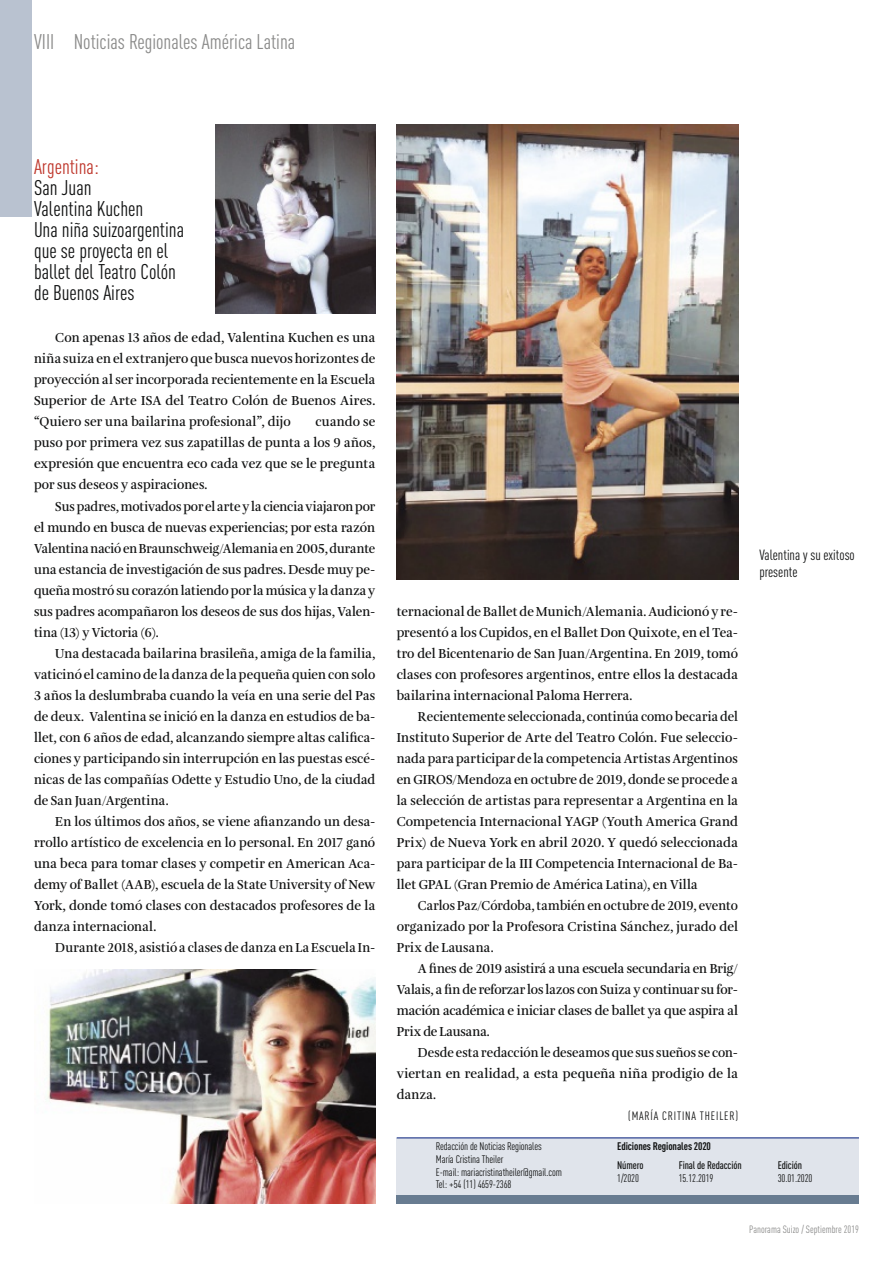
<style>
.page{position:relative;width:893px;height:1263px;background:#fff}
.page>*{position:absolute;margin:0;border:0;box-sizing:border-box;transform-origin:0 0}
.t1{font:condensed 21px/21px "DINOT";color:#111212}
.t2{font:condensed 21px "DINOT";color:#8a8a89}
.t3{font:condensed 21px "DINOT";color:#bf372c}
.t4{font:condensed 14.7px/17.5px "DINOT";color:#111212}
.t5{font:600 13.5px/21px "Amalia Pro";letter-spacing:.01em;color:#111212;text-align:justify;scale:.95 1}
.t6{font:600 13.5px/21px "Amalia Pro";letter-spacing:.01em;color:#111212;text-align:justify;scale:.94 1}
.t7{font:600 13.5px/21px "Amalia Pro";letter-spacing:.01em;color:#111212;text-align:justify;scale:.96 1}
.t8{font:600 13.5px/21px "Amalia Pro";letter-spacing:.01em;color:#111212;text-align:justify;scale:.93 1}
.t9{font:condensed 12px "DINOT";letter-spacing:.07em;color:#111212}
.t10{font:condensed 10.8px/12.8px "DINOT";letter-spacing:-.01em;color:#111212}
.t11{font:500 condensed 10.8px "DINOT";letter-spacing:-.01em;color:#111212}
.t12{font:700 condensed 10.8px "DINOT";letter-spacing:-.01em;color:#111212}
.t13{font:condensed 10.5px "DINOT";color:#8a8a89}
</style>
<div class="page">
<div style="left:0;top:0;width:32px;height:216px;background:#b9c2d0"></div>
<div style="left:397px;top:1138px;width:462px;height:63px;background:#e0e4eb"></div>
<div style="left:397px;top:1195px;width:462px;height:8px;background:#687c91"></div>
<hr style="left:397px;top:1137px;width:462px;height:1px;background:#5062a3">
<img style="left:216px;top:124px;width:159px;height:189px">
<img style="left:397px;top:124px;width:341px;height:456px">
<img style="left:47px;top:969px;width:328px;height:234px">
<h1 class="t2" style="left:34px;top:30px;width:263px">VIII Noticias Regionales América Latina</h1>
<h1 class="t3" style="left:34px;top:155px;width:66px">Argentina:</h1>
<h1 class="t1" style="left:34px;top:177px;width:152px">San Juan<br>Valentina Kuchen<br>Una niña suizoargentina que se proyecta en el ballet del Teatro Colón de Buenos Aires</h1>
<p class="t7" style="left:34px;top:328px;width:357px;text-indent:21px">Con apenas 13 años de edad, Valentina Kuchen es una niña suiza en el extranjero que busca nuevos horizontes de proyección al ser incorporada recientemente en la Escuela Superior de Arte ISA del Teatro Colón de Buenos Aires. “Quiero ser una bailarina profesional”, dijo</p>
<p class="t7" style="left:34px;top:412px;width:357px;text-indent:281px">cuando se puso por primera vez sus zapatillas de punta a los 9 años, expresión que encuentra eco cada vez que se le pregunta por sus deseos y aspiraciones.</p>
<p class="t6" style="left:34px;top:496px;width:365px;text-indent:21px">Sus padres, motivados por el arte y la ciencia viajaron por el mundo en busca de nuevas experiencias; por esta razón Valentina nació en Braunschweig/Alemania en 2005, durante una estancia de investigación de sus padres. Desde muy pe&shy;queña mostró su corazón latiendo por la música y la danza y sus padres acompañaron los deseos de sus dos hijas, Valen&shy;tina (13) y Victoria (6).</p>
<p class="t5" style="left:34px;top:643px;width:361px;text-indent:21px">Una destacada bailarina brasileña, amiga de la familia, vaticinó el camino de la danza de la pequeña quien con solo 3 años la deslumbraba cuando la veía en una serie del Pas de deux. Valentina se inició en la danza en estudios de ba&shy;llet, con 6 años de edad, alcanzando siempre altas califica&shy;ciones y participando sin interrupción en las puestas escé&shy;nicas de las compañías Odette y Estudio Uno, de la ciudad de San Juan/Argentina.</p>
<p class="t7" style="left:34px;top:811px;width:357px;text-indent:21px">En los últimos dos años, se viene afianzando un desa&shy;rrollo artístico de excelencia en lo personal. En 2017 ganó una beca para tomar clases y competir en American Aca&shy;demy of Ballet (AAB), escuela de la State University of New York, donde tomó clases con destacados profesores de la danza internacional.</p>
<p class="t5" style="left:55px;top:937px;width:338px">Durante 2018, asistió a clases de danza en La Escuela In-</p>
<p class="t5" style="left:397px;top:601px;width:361px">ternacional de Ballet de Munich/Alemania. Audicionó y re&shy;presentó a los Cupidos, en el Ballet Don Quixote, en el Tea&shy;tro del Bicentenario de San Juan/Argentina. En 2019, tomó clases con profesores argentinos, entre ellos la destacada bailarina internacional Paloma Herrera.</p>
<p class="t6" style="left:397px;top:706px;width:365px;text-indent:21px">Recientemente seleccionada, continúa como becaria del Instituto Superior de Arte del Teatro Colón. Fue seleccio&shy;nada para participar de la competencia Artistas Argentinos en GIROS/Mendoza en octubre de 2019, donde se procede a la selección de artistas para representar a Argentina en la Competencia Internacional YAGP (Youth America Grand Prix) de Nueva York en abril 2020. Y quedó seleccionada para participar de la III Competencia Internacional de Ba&shy;llet GPAL (Gran Premio de América Latina), en Villa</p>
<p class="t8" style="left:397px;top:895px;width:369px;text-indent:21px">Carlos Paz/Córdoba, también en octubre de 2019, evento organizado por la Profesora Cristina Sánchez, jurado del Prix de Lausana.</p>
<p class="t5" style="left:397px;top:958px;width:361px;text-indent:21px">A fines de 2019 asistirá a una escuela secundaria en Brig/ Valais, a fin de reforzar los lazos con Suiza y continuar su for&shy;mación académica e iniciar clases de ballet ya que aspira al Prix de Lausana.</p>
<p class="t8" style="left:397px;top:1042px;width:369px;text-indent:21px">Desde esta redacción le deseamos que sus sueños se con&shy;viertan en realidad, a esta pequeña niña prodigio de la danza.</p>
<p class="t9" style="left:628px;top:1108px;width:111px">(MARÍA CRITINA THEILER)</p>
<p class="t4" style="left:759px;top:546px;width:97px">Valentina y su exitoso presente</p>
<p class="t10" style="left:436px;top:1140px;width:128px">Redacción de Noticias Regionales<br>María Cristina Theiler<br>E-mail: mariacristinatheiler@gmail.com<br>Tel: +54 (11) 4659-2368</p>
<p class="t12" style="left:617px;top:1140px;width:95px">Ediciones Regionales 2020</p>
<p class="t11" style="left:617px;top:1158px;width:28px">Número</p>
<p class="t11" style="left:679px;top:1158px;width:65px">Final de Redacción</p>
<p class="t11" style="left:778px;top:1158px;width:26px">Edición</p>
<p class="t10" style="left:617px;top:1171px;width:23px">1/2020</p>
<p class="t10" style="left:679px;top:1171px;width:36px">15.12.2019</p>
<p class="t10" style="left:778px;top:1171px;width:36px">30.01.2020</p>
<p class="t13" style="left:749px;top:1223px;width:111px">Panorama Suizo / Septiembre 2019</p>
</div>
